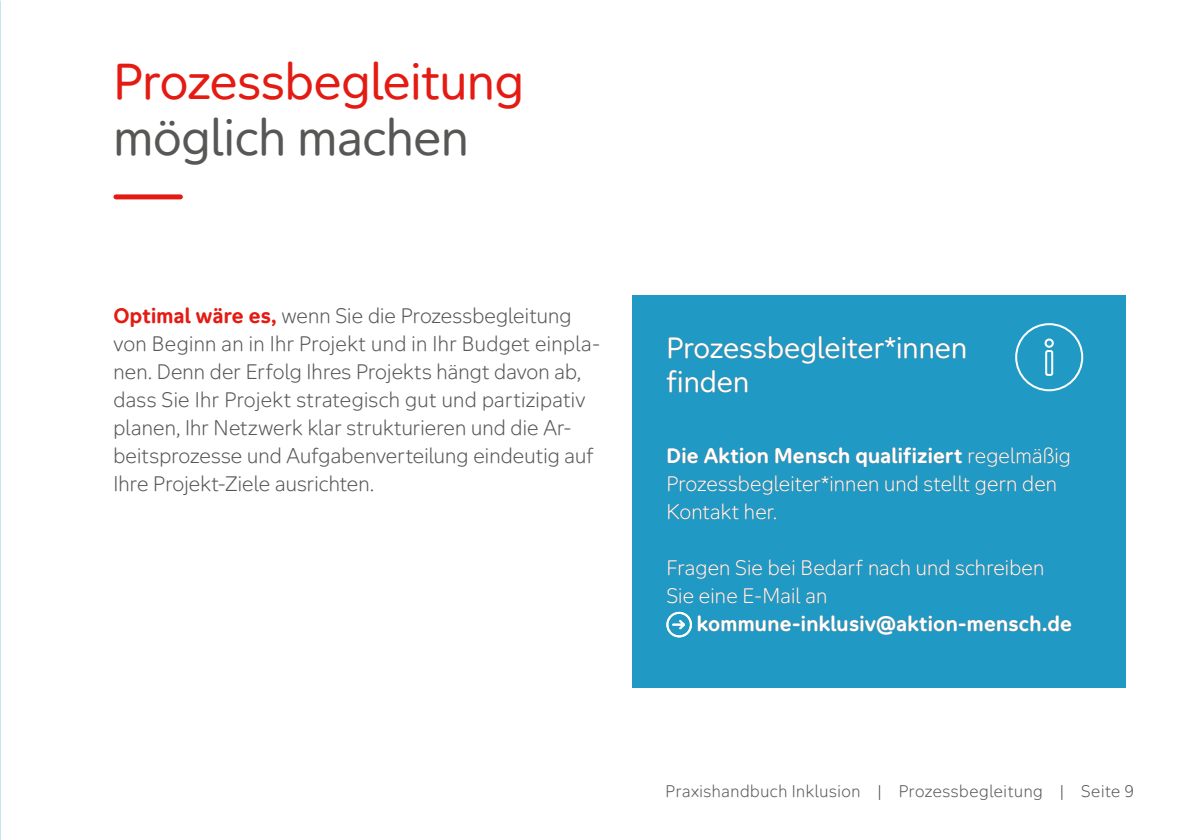
<style>
.page{position:relative;width:1191px;height:840px;background:#fff}
.page>*{position:absolute;margin:0;border:0;box-sizing:border-box;transform-origin:0 0}
.t1{font:48px "Aktion Mensch";letter-spacing:-.005em;color:#e41b13}
.t2{font:48px "Aktion Mensch";color:#575756}
.t3{font:28px/33.6px "Aktion Mensch";color:#fff}
.t4{font:300 20px/28px "Aktion Mensch";letter-spacing:.01em;color:#575756}
.t5{font:300 20px/28px "Aktion Mensch";letter-spacing:.005em;color:#fff}
.t6{font:700 20px "Aktion Mensch";letter-spacing:.01em;color:#fff}
.t7{font:300 16px "Aktion Mensch";letter-spacing:.035em;color:#575756}
.s1{font-weight:700;color:#e41b13}
.s2{font-weight:700}
</style>
<div class="page">
<div style="left:116px;top:194px;width:64px;height:5px;background:#e41b13"></div>
<div style="left:632px;top:295px;width:493px;height:392px;background:#2099c5"></div>
<svg style="left:1015px;top:323px;width:69px;height:69px"></svg>
<div style="left:666px;top:611px;width:26px;height:26px;border:2px solid #fff;border-radius:50%"></div>
<svg style="left:671px;top:617px;width:16px;height:13px"></svg>
<h1 class="t1" style="left:113px;top:46px;width:412px">Prozessbegleitung</h1>
<h1 class="t2" style="left:113px;top:102px;width:357px">möglich machen</h1>
<p class="t4" style="left:113px;top:301px;width:488px"><span class="s1">Optimal wäre es,</span> wenn Sie die Prozessbegleitung von Beginn an in Ihr Projekt und in Ihr Budget einpla&shy;nen. Denn der Erfolg Ihres Projekts hängt davon ab, dass Sie Ihr Projekt strategisch gut und partizipativ planen, Ihr Netzwerk klar strukturieren und die Ar&shy;beitsprozesse und Aufgabenverteilung eindeutig auf Ihre Projekt-Ziele ausrichten.</p>
<h2 class="t3" style="left:666px;top:329px;width:302px">Prozessbegleiter*innen finden</h2>
<p class="t5" style="left:666px;top:441px;width:406px"><span class="s2">Die Aktion Mensch qualifiziert</span> regelmäßig<br>Prozessbegleiter*innen und stellt gern den<br>Kontakt her.</p>
<p class="t5" style="left:666px;top:553px;width:379px">Fragen Sie bei Bedarf nach und schreiben<br>Sie eine E-Mail an</p>
<p class="t6" style="left:696px;top:610px;width:377px">kommune-inklusiv@aktion-mensch.de</p>
<p class="t7" style="left:665px;top:781px;width:470px">Praxishandbuch Inklusion | Prozessbegleitung | Seite 9</p>
</div>
